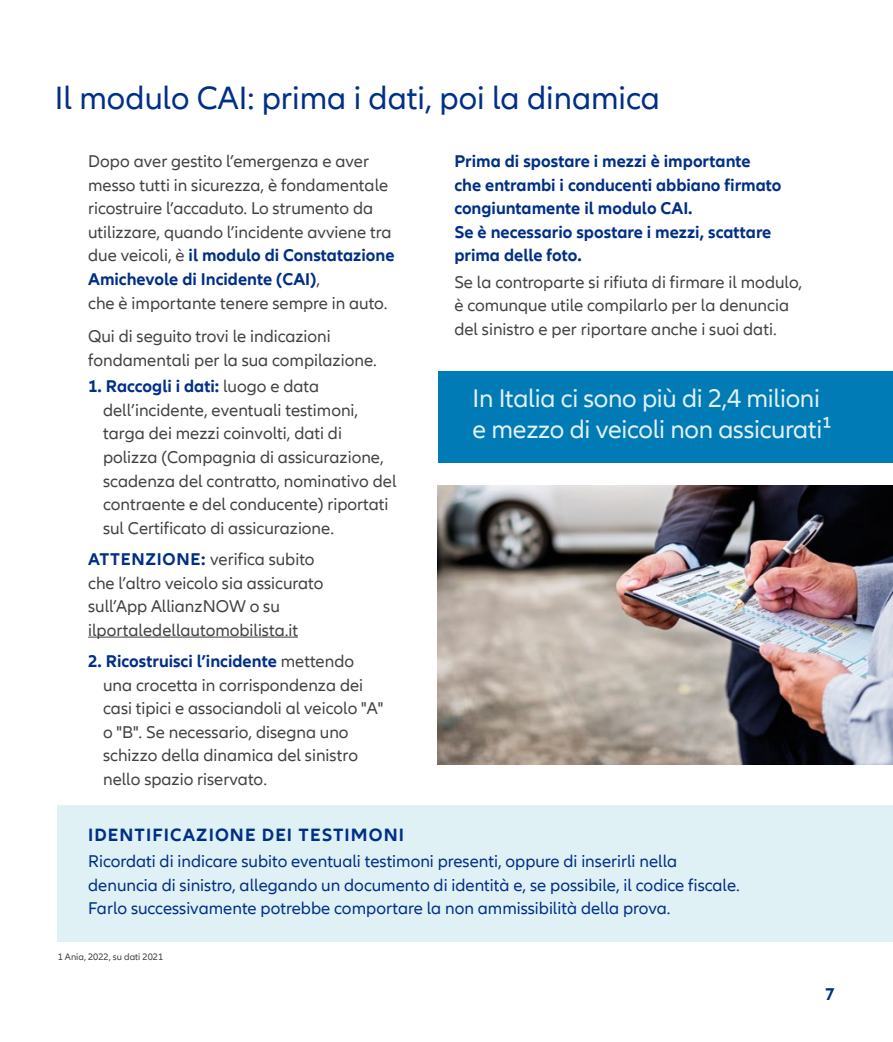
<style>
.page{position:relative;width:893px;height:1042px;background:#fff}
.page>*{position:absolute;margin:0;border:0;box-sizing:border-box;transform-origin:0 0}
.t1{font:33.25px "Allianz Neo";color:#002f87}
.t2{font:26.25px/31.5px "Allianz Neo";letter-spacing:-.01em;color:#e0f1f5}
.t3{font:700 18.38px "Allianz Neo";letter-spacing:.06em;color:#002f87}
.t4{font:17.5px/23.6px "Allianz Neo";color:#424241}
.t5{font:17.5px/23.6px "Allianz Neo";color:#002f87}
.t6{font:700 17.5px/23.6px "Allianz Neo";color:#002f87}
.t7{font:9.62px "Allianz Neo";color:#424241}
.s1{font-weight:700;color:#002f87}
</style>
<div class="page">
<img style="left:438px;top:485px;width:455px;height:279px">
<div style="left:438px;top:371px;width:455px;height:92px;background:#007bb5"></div>
<div style="left:57px;top:805px;width:836px;height:137px;background:#e0f1f5"></div>
<hr style="left:88px;top:637px;width:210px;height:1px;background:#424241">
<h1 class="t1" style="left:55px;top:79px;width:606px">Il modulo CAI: prima i dati, poi la dinamica</h1>
<p class="t4" style="left:88px;top:150px;width:308px">Dopo aver gestito l’emergenza e aver messo tutti in sicurezza, è fondamentale ricostruire l’accaduto. Lo strumento da utilizzare, quando l’incidente avviene tra due veicoli, è <span class="s1">il modulo di Constatazione Amichevole di Incidente (CAI)</span>,<br>che è importante tenere sempre in auto.</p>
<p class="t4" style="left:88px;top:325px;width:290px">Qui di seguito trovi le indicazioni fondamentali per la sua compilazione.</p>
<p class="t4" style="left:103px;top:375px;width:295px;text-indent:-15px"><span class="s1">1. Raccogli i dati:</span> luogo e data dell’incidente, eventuali testimoni, targa dei mezzi coinvolti, dati di polizza (Compagnia di assicurazione, scadenza del contratto, nominativo del contraente e del conducente) riportati sul Certificato di assicurazione.</p>
<p class="t4" style="left:88px;top:548px;width:237px"><span class="s1">ATTENZIONE:</span> verifica subito che l’altro veicolo sia assicurato sull’App AllianzNOW o su ilportaledellautomobilista.it</p>
<p class="t4" style="left:103px;top:650px;width:282px;text-indent:-15px"><span class="s1">2. Ricostruisci l’incidente</span> mettendo una crocetta in corrispondenza dei casi tipici e associandoli al veicolo "A" o "B". Se necessario, disegna uno schizzo della dinamica del sinistro nello spazio riservato.</p>
<p class="t6" style="left:454px;top:150px;width:329px">Prima di spostare i mezzi è importante che entrambi i conducenti abbiano firmato congiuntamente il modulo CAI.<br>Se è necessario spostare i mezzi, scattare prima delle foto.</p>
<p class="t4" style="left:454px;top:270px;width:349px">Se la controparte si rifiuta di firmare il modulo, è comunque utile compilarlo per la denuncia del sinistro e per riportare anche i suoi dati.</p>
<h2 class="t2" style="left:472px;top:383px;width:360px">In Italia ci sono più di 2,4 milioni e mezzo di veicoli non assicurati¹</h2>
<p class="t3" style="left:88px;top:824px;width:317px">IDENTIFICAZIONE DEI TESTIMONI</p>
<p class="t5" style="left:88px;top:850px;width:653px">Ricordati di indicare subito eventuali testimoni presenti, oppure di inserirli nella denuncia di sinistro, allegando un documento di identità e, se possibile, il codice fiscale.<br>Farlo successivamente potrebbe comportare la non ammissibilità della prova.</p>
<p class="t7" style="left:58px;top:951px;width:107px">1 Ania, 2022, su dati 2021</p>
<p class="t6" style="left:825px;top:982px;width:11px">7</p>
</div>
